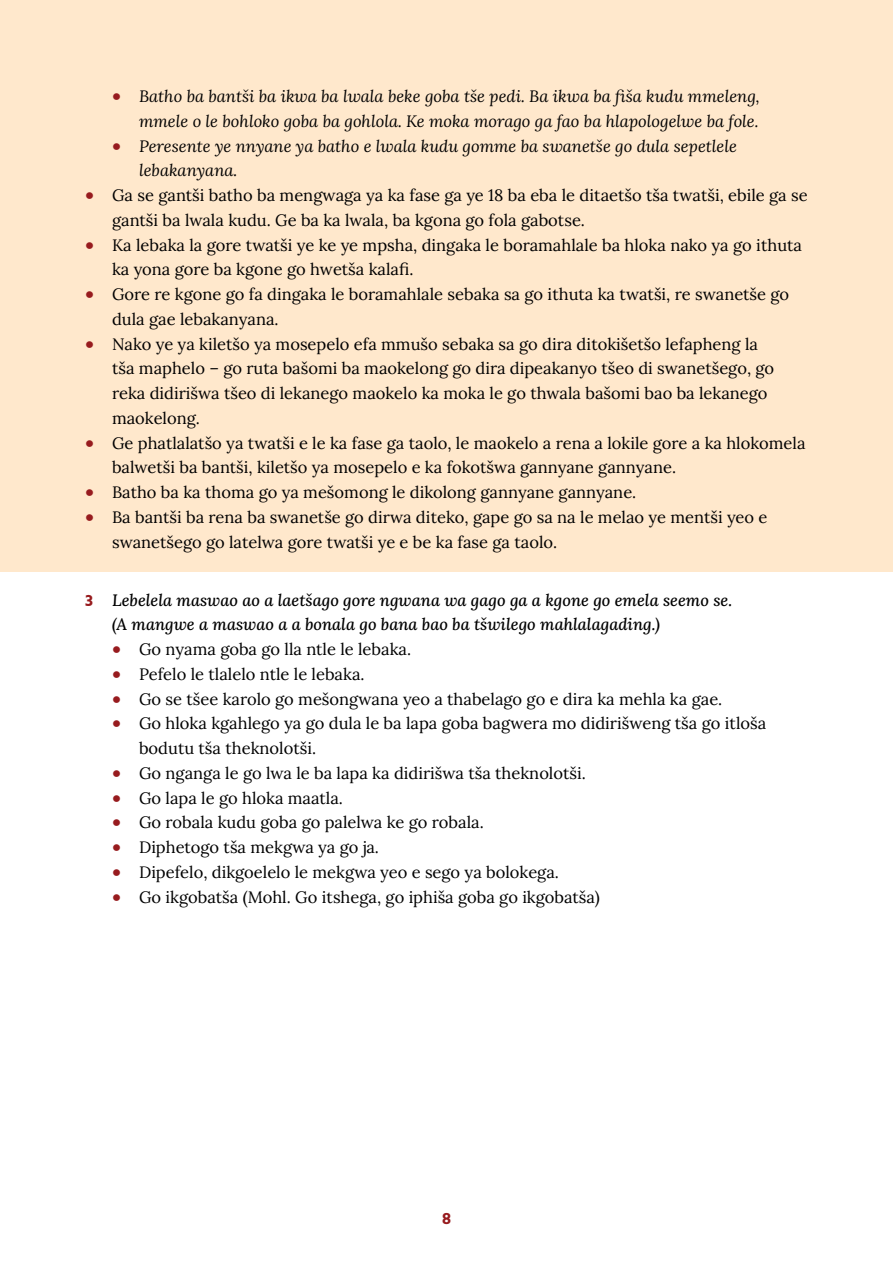
<style>
.page{position:relative;width:893px;height:1263px;background:#fff}
.page>*{position:absolute;margin:0;border:0;box-sizing:border-box;transform-origin:0 0}
.t1{font:16.5px/24.8px "Lora";color:#000}
.t2{font:italic 16.5px/24.8px "Lora";color:#000;text-align:right}
.t3{font:italic 500 16.5px/24.8px "Lora";color:#000}
.t4{font:700 16.5px "Hind";color:#971b1e}
.s1{font-style:normal;font-size:22.5px;color:#971b1e}
.s2{font-size:22.5px;color:#971b1e}
.s3{font-family:"Hind";font-weight:700;font-style:normal;color:#971b1e}
</style>
<div class="page">
<div style="left:0;top:0;width:893px;height:572px;background:#ffe8cc"></div>
<p class="t2" style="left:112px;top:83px;width:649px"><span class="s1">•</span> Batho ba bantši ba ikwa ba lwala beke goba tše pedi. Ba ikwa ba fiša kudu mmeleng, mmele o le bohloko goba ba gohlola. Ke moka morago ga fao ba hlapologelwe ba fole.</p>
<p class="t2" style="left:139px;top:133px;width:599px;text-align:left;text-indent:-27px"><span class="s1">•</span> Peresente ye nnyane ya batho e lwala kudu gomme ba swanetše go dula sepetlele lebakanyana.</p>
<p class="t1" style="left:112px;top:182px;width:697px;text-indent:-27px"><span class="s2">•</span> Ga se gantši batho ba mengwaga ya ka fase ga ye 18 ba eba le ditaetšo tša twatši, ebile ga se gantši ba lwala kudu. Ge ba ka lwala, ba kgona go fola gabotse.</p>
<p class="t1" style="left:112px;top:231px;width:692px;text-indent:-27px"><span class="s2">•</span> Ka lebaka la gore twatši ye ke ye mpsha, dingaka le boramahlale ba hloka nako ya go ithuta ka yona gore ba kgone go hwetša kalafi.</p>
<p class="t1" style="left:112px;top:281px;width:679px;text-indent:-27px"><span class="s2">•</span> Gore re kgone go fa dingaka le boramahlale sebaka sa go ithuta ka twatši, re swanetše go dula gae lebakanyana.</p>
<p class="t1" style="left:112px;top:330px;width:664px;text-indent:-27px"><span class="s2">•</span> Nako ye ya kiletšo ya mosepelo efa mmušo sebaka sa go dira ditokišetšo lefapheng la tša maphelo – go ruta bašomi ba maokelong go dira dipeakanyo tšeo di swanetšego, go reka didirišwa tšeo di lekanego maokelo ka moka le go thwala bašomi bao ba lekanego maokelong.</p>
<p class="t1" style="left:112px;top:429px;width:695px;text-indent:-27px"><span class="s2">•</span> Ge phatlalatšo ya twatši e le ka fase ga taolo, le maokelo a rena a lokile gore a ka hlokomela balwetši ba bantši, kiletšo ya mosepelo e ka fokotšwa gannyane gannyane.</p>
<p class="t1" style="left:85px;top:479px;width:553px"><span class="s2">•</span> Batho ba ka thoma go ya mešomong le dikolong gannyane gannyane.</p>
<p class="t1" style="left:112px;top:504px;width:657px;text-indent:-27px"><span class="s2">•</span> Ba bantši ba rena ba swanetše go dirwa diteko, gape go sa na le melao ye mentši yeo e swanetšego go latelwa gore twatši ye e be ka fase ga taolo.</p>
<p class="t3" style="left:112px;top:587px;width:622px;text-indent:-27px"><span class="s3">3</span> Lebelela maswao ao a laetšago gore ngwana wa gago ga a kgone go emela seemo se. (A mangwe a maswao a a bonala go bana bao ba tšwilego mahlalagading.)</p>
<p class="t1" style="left:112px;top:636px;width:301px"><span class="s2">•</span> Go nyama goba go lla ntle le lebaka.</p>
<p class="t1" style="left:112px;top:661px;width:254px"><span class="s2">•</span> Pefelo le tlalelo ntle le lebaka.</p>
<p class="t1" style="left:112px;top:685px;width:612px"><span class="s2">•</span> Go se tšee karolo go mešongwana yeo a thabelago go e dira ka mehla ka gae.</p>
<p class="t1" style="left:139px;top:710px;width:629px;text-indent:-27px"><span class="s2">•</span> Go hloka kgahlego ya go dula le ba lapa goba bagwera mo didirišweng tša go itloša bodutu tša theknolotši.</p>
<p class="t1" style="left:112px;top:760px;width:475px"><span class="s2">•</span> Go nganga le go lwa le ba lapa ka didirišwa tša theknolotši.</p>
<p class="t1" style="left:112px;top:784px;width:232px"><span class="s2">•</span> Go lapa le go hloka maatla.</p>
<p class="t1" style="left:112px;top:809px;width:373px"><span class="s2">•</span> Go robala kudu goba go palelwa ke go robala.</p>
<p class="t1" style="left:112px;top:834px;width:268px"><span class="s2">•</span> Diphetogo tša mekgwa ya go ja.</p>
<p class="t1" style="left:112px;top:859px;width:448px"><span class="s2">•</span> Dipefelo, dikgoelelo le mekgwa yeo e sego ya bolokega.</p>
<p class="t1" style="left:112px;top:883px;width:489px"><span class="s2">•</span> Go ikgobatša (Mohl. Go itshega, go iphiša goba go ikgobatša)</p>
<p class="t4" style="left:442px;top:1209px;width:10px">8</p>
</div>
